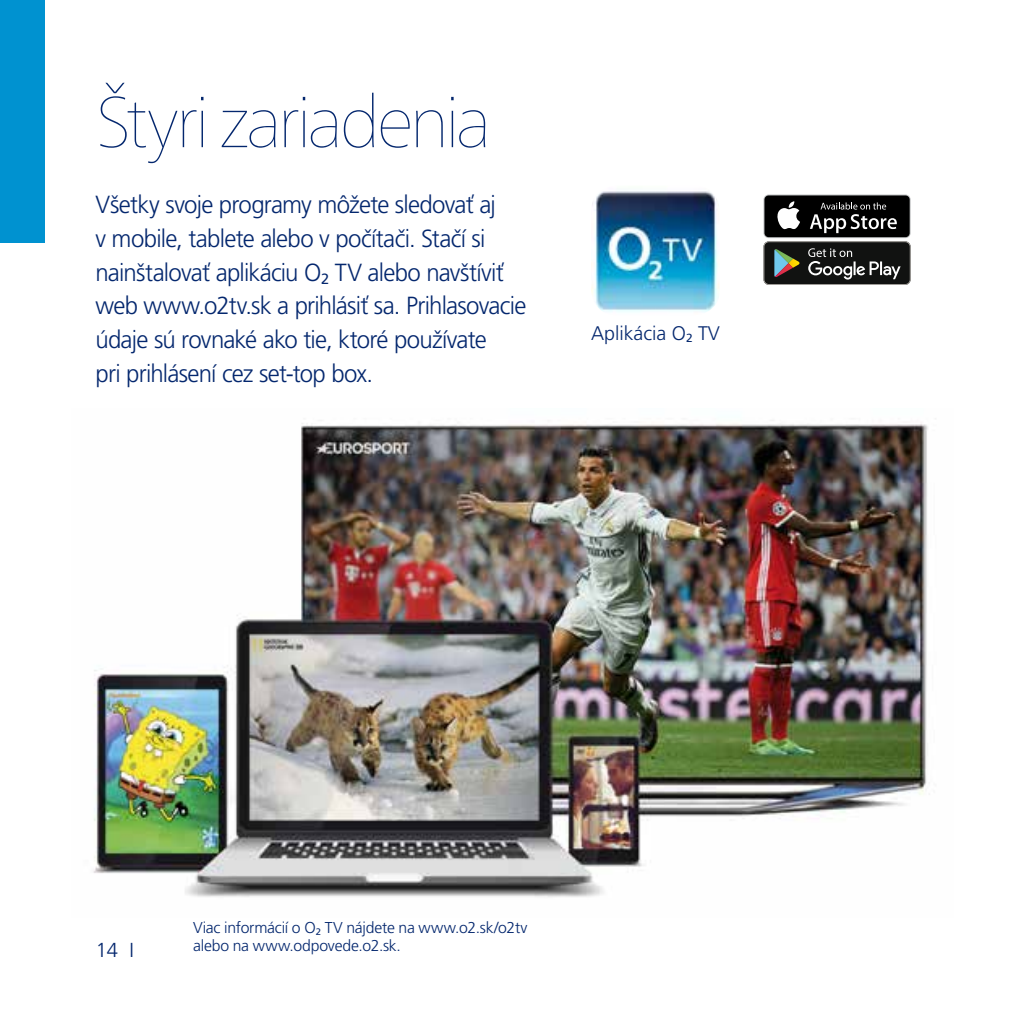
<style>
.page{position:relative;width:1021px;height:1021px;background:#fff}
.page>*{position:absolute;margin:0;border:0;box-sizing:border-box;transform-origin:0 0}
.t1{font:200 72px "Frutiger Neue LT Com";letter-spacing:-.055em;color:#04276e}
.t2{font:300 24.75px/33.8px "Frutiger CE";letter-spacing:-.03em;color:#04276e}
.t3{font:300 20.25px "Frutiger CE";color:#04276e}
.t4{font:300 19.57px "Frutiger CE";color:#04276e}
.t5{font:300 15.75px/18.2px "Frutiger CE";letter-spacing:-.015em;color:#04276e}
</style>
<div class="page">
<img style="left:93px;top:420px;width:835px;height:478px">
<img style="left:591px;top:191px;width:128px;height:122px">
<svg style="left:763px;top:241px;width:147px;height:44px"></svg>
<svg style="left:763px;top:194px;width:147px;height:44px"></svg>
<div style="left:764px;top:195px;width:145px;height:42px;background:#000;border-radius:4px"></div>
<svg style="left:777px;top:201px;width:23px;height:28px"></svg>
<svg style="left:810px;top:202px;width:86px;height:31px"></svg>
<div style="left:0;top:0;width:45px;height:242px;background:#0092d0"></div>
<h1 class="t1" style="left:95px;top:78px;width:398px">Štyri zariadenia</h1>
<p class="t2" style="left:95px;top:187px;width:432px">Všetky svoje programy môžete sledovať aj<br>v mobile, tablete alebo v počítači. Stačí si nainštalovať aplikáciu O<sub>2</sub> TV alebo navštíviť web www.o2tv.sk a prihlásiť sa. Prihlasovacie údaje sú rovnaké ako tie, ktoré používate<br>pri prihlásení cez set-top box.</p>
<p class="t4" style="left:591px;top:321px;width:130px">Aplikácia O<sub>2</sub> TV</p>
<p class="t3" style="left:96px;top:938px;width:40px">14 I</p>
<p class="t5" style="left:193px;top:918px;width:336px">Viac informácií o O<sub>2</sub> TV nájdete na www.o2.sk/o2tv alebo na www.odpovede.o2.sk.</p>
</div>
